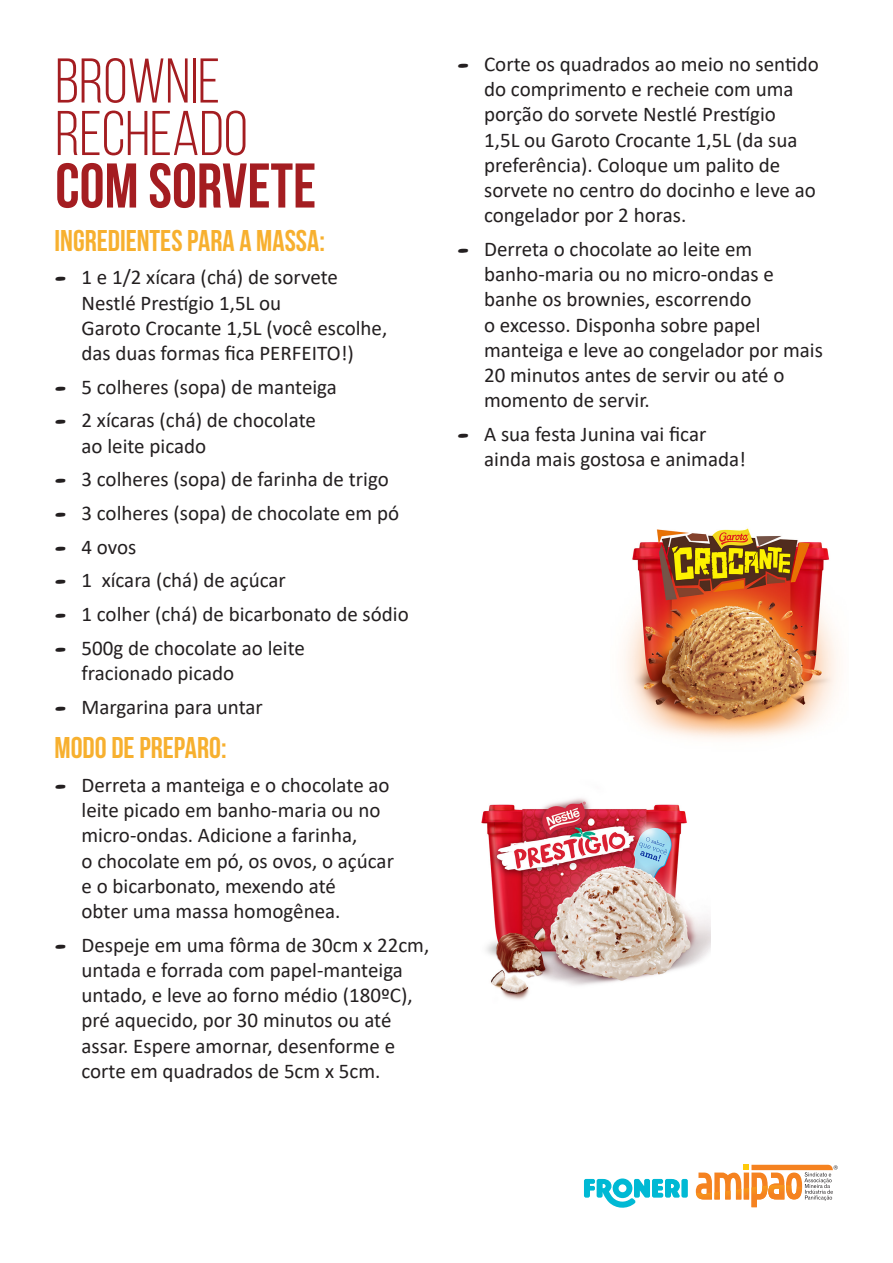
<style>
.page{position:relative;width:893px;height:1263px;background:#fff}
.page>*{position:absolute;margin:0;border:0;box-sizing:border-box;transform-origin:0 0}
.TITULOS{font:700 63px/52.5px "Bebas Neue";color:#a41d21}
.TITULOS-2{font:63px "Bebas Neue";color:#a41d21}
.SUBTITULOS{font:700 30px "Bebas Neue";color:#f7b02f}
.t1{font:21px/25.2px "Calibri";color:#231f20}
.s1{font-weight:400}
.s2{font-family:"Vanilla"}
</style>
<div class="page">
<svg style="left:696px;top:1165px;width:142px;height:42px"></svg>
<div style="left:681px;top:1179px;width:7px;height:18px;background:#00b9d4;border-radius:2px"></div>
<svg style="left:584px;top:1178px;width:96px;height:30px"></svg>
<img style="left:624px;top:528px;width:214px;height:211px">
<img style="left:481px;top:798px;width:229px;height:202px">
<p class="TITULOS-2" style="left:55px;top:47px;width:166px">BROWNIE</p>
<p class="TITULOS" style="left:55px;top:106px;width:262px"><span class="s1">RECHEADO<br></span>COM SORVETE</p>
<p class="SUBTITULOS" style="left:55px;top:224px;width:272px">INGREDIENTES PARA A MASSA:</p>
<p class="t1" style="left:82px;top:264px;width:307px;text-indent:-27px"><span class="s2">-</span> 1 e 1/2 xícara (chá) de sorvete<br>Nestlé Prestígio 1,5L ou<br>Garoto Crocante 1,5L (você escolhe, das duas formas fica PERFEITO!)</p>
<p class="t1" style="left:55px;top:374px;width:284px"><span class="s2">-</span> 5 colheres (sopa) de manteiga</p>
<p class="t1" style="left:82px;top:407px;width:236px;text-indent:-27px"><span class="s2">-</span> 2 xícaras (chá) de chocolate ao leite picado</p>
<p class="t1" style="left:55px;top:466px;width:336px"><span class="s2">-</span> 3 colheres (sopa) de farinha de trigo</p>
<p class="t1" style="left:55px;top:500px;width:346px"><span class="s2">-</span> 3 colheres (sopa) de chocolate em pó</p>
<p class="t1" style="left:55px;top:534px;width:83px"><span class="s2">-</span> 4 ovos</p>
<p class="t1" style="left:55px;top:567px;width:233px"><span class="s2">-</span> 1 xícara (chá) de açúcar</p>
<p class="t1" style="left:55px;top:601px;width:356px"><span class="s2">-</span> 1 colher (chá) de bicarbonato de sódio</p>
<p class="t1" style="left:82px;top:635px;width:225px;text-indent:-27px"><span class="s2">-</span> 500g de chocolate ao leite fracionado picado</p>
<p class="t1" style="left:55px;top:694px;width:210px"><span class="s2">-</span> Margarina para untar</p>
<p class="SUBTITULOS" style="left:55px;top:731px;width:174px">MODO DE PREPARO:</p>
<p class="t1" style="left:82px;top:772px;width:314px;text-indent:-27px"><span class="s2">-</span> Derreta a manteiga e o chocolate ao leite picado em banho-maria ou no micro-ondas. Adicione a farinha,<br>o chocolate em pó, os ovos, o açúcar e o bicarbonato, mexendo até<br>obter uma massa homogênea.</p>
<p class="t1" style="left:82px;top:931px;width:349px;text-indent:-27px"><span class="s2">-</span> Despeje em uma fôrma de 30cm x 22cm, untada e forrada com papel-manteiga untado, e leve ao forno médio (180ºC), pré aquecido, por 30 minutos ou até assar. Espere amornar, desenforme e corte em quadrados de 5cm x 5cm.</p>
<p class="t1" style="left:484px;top:51px;width:336px;text-indent:-27px"><span class="s2">-</span> Corte os quadrados ao meio no sentido do comprimento e recheie com uma porção do sorvete Nestlé Prestígio<br>1,5L ou Garoto Crocante 1,5L (da sua preferência). Coloque um palito de sorvete no centro do docinho e leve ao congelador por 2 horas.</p>
<p class="t1" style="left:484px;top:236px;width:340px;text-indent:-27px"><span class="s2">-</span> Derreta o chocolate ao leite em banho-maria ou no micro-ondas e banhe os brownies, escorrendo<br>o excesso. Disponha sobre papel manteiga e leve ao congelador por mais<br>20 minutos antes de servir ou até o momento de servir.</p>
<p class="t1" style="left:484px;top:421px;width:263px;text-indent:-27px"><span class="s2">-</span> A sua festa Junina vai ficar ainda mais gostosa e animada!</p>
</div>
